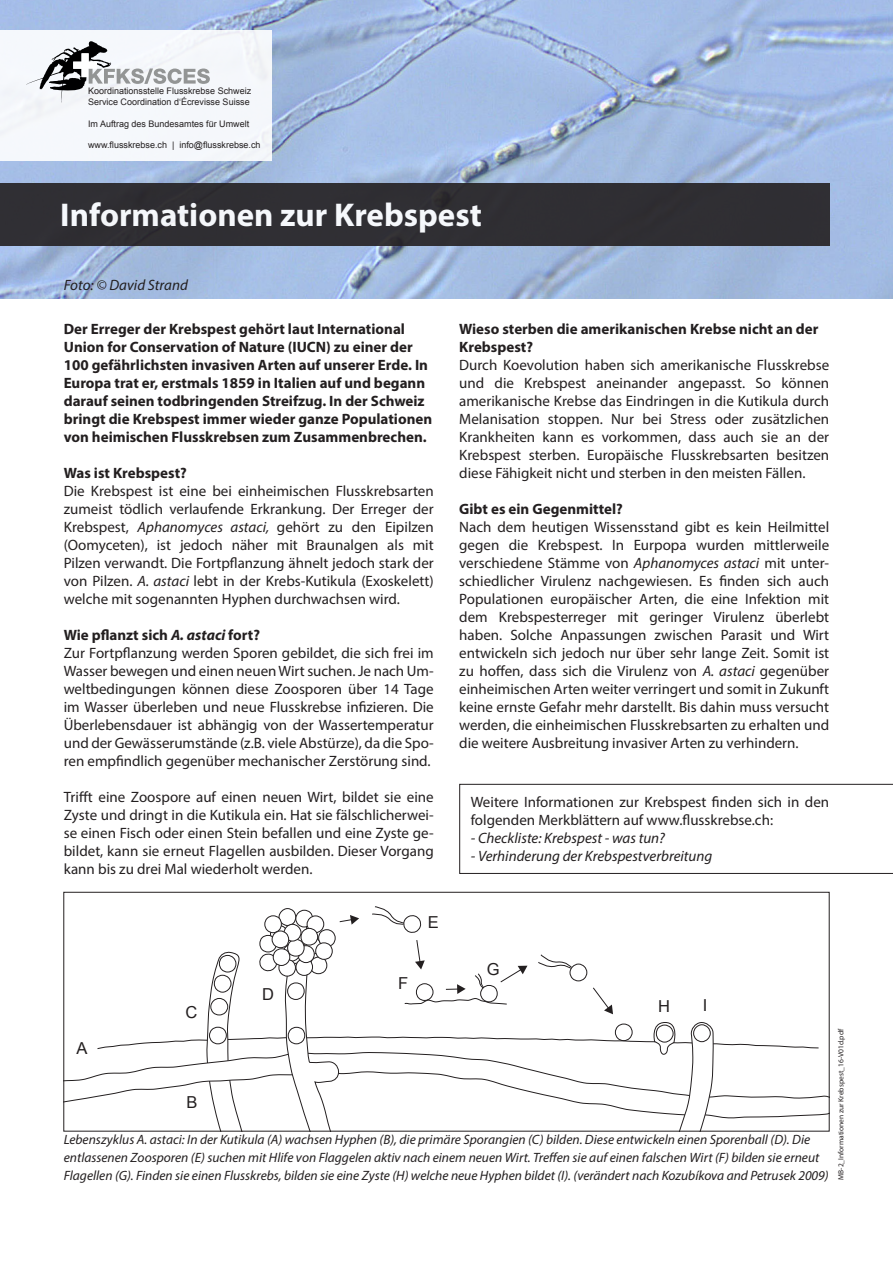
<style>
.page{position:relative;width:893px;height:1263px;background:#fff}
.page>*{position:absolute;margin:0;border:0;box-sizing:border-box;transform-origin:0 0}
.t1{font:700 33px "Myriad Pro";color:#fff}
.t2{font:16.5px "Arial";color:#231f20}
.t3{font:15px/18px "Myriad Pro";color:#231f20;text-align:justify}
.t4{font:700 15px/18px "Myriad Pro";color:#231f20}
.t5{font:italic 15px "Myriad Pro";color:#231f20}
.t6{font:italic 13.5px/18px "Myriad Pro";color:#231f20}
.t7{font:9px/10.8px "Arial";color:#231f20}
.t8{font:7.5px "Myriad Pro";color:#231f20}
.s1{font-style:italic}
.s2{font-weight:700}
.s3{font-weight:700;font-style:italic}
</style>
<div class="page">
<img style="left:0;top:0;width:893px;height:299px">
<div style="left:0;top:183px;width:829px;height:62px;background:#302e33"></div>
<div style="left:0;top:30px;width:272px;height:130px;background:#f5f8fb"></div>
<svg style="left:27px;top:41px;width:183px;height:62px"></svg>
<svg style="left:96px;top:906px;width:724px;height:223px"></svg>
<div style="left:63px;top:892px;width:767px;height:239px;border:1px solid #231f20"></div>
<svg style="left:459px;top:784px;width:434px;height:90px"></svg>
<p class="t7" style="left:88px;top:86px;width:165px">Koordinationsstelle Flusskrebse Schweiz<br>Service Coordination d‘Écrevisse Suisse</p>
<p class="t7" style="left:88px;top:118px;width:163px">Im Auftrag des Bundesamtes für Umwelt</p>
<p class="t7" style="left:88px;top:140px;width:174px">www.flusskrebse.ch | info@flusskrebse.ch</p>
<h1 class="t1" style="left:60px;top:194px;width:423px">Informationen zur Krebspest</h1>
<p class="t5" style="left:64px;top:275px;width:126px">Foto: © David Strand</p>
<p class="t4" style="left:64px;top:319px;width:370px">Der Erreger der Krebspest gehört laut International Union for Conservation of Nature (IUCN) zu einer der 100 gefährlichsten invasiven Arten auf unserer Erde. In Europa trat er, erstmals 1859 in Italien auf und begann darauf seinen todbringenden Streifzug. In der Schweiz bringt die Krebspest immer wieder ganze Populationen von heimischen Flusskrebsen zum Zusammenbrechen.</p>
<p class="t4" style="left:64px;top:463px;width:125px">Was ist Krebspest?</p>
<p class="t3" style="left:64px;top:482px;width:371px">Die Krebspest ist eine bei einheimischen Flusskrebsarten zumeist tödlich verlaufende Erkrankung. Der Erreger der Krebspest, <span class="s1">Aphanomyces astaci,</span> gehört zu den Eipilzen (Oomyceten), ist jedoch näher mit Braunalgen als mit Pilzen verwandt. Die Fortpflanzung ähnelt jedoch stark der von Pilzen. <span class="s1">A. astaci</span> lebt in der Krebs-Kutikula (Exoskelett) welche mit sogenannten Hyphen durchwachsen wird.</p>
<p class="t3" style="left:64px;top:626px;width:371px;text-align:left"><span class="s2">Wie pflanzt sich</span> <span class="s3">A. astaci</span> <span class="s2">fort?<br></span>Zur Fortpflanzung werden Sporen gebildet, die sich frei im Wasser bewegen und einen neuen Wirt suchen. Je nach Um&shy;weltbedingungen können diese Zoosporen über 14 Tage im Wasser überleben und neue Flusskrebse infizieren. Die Überlebensdauer ist abhängig von der Wassertemperatur und der Gewässerumstände (z.B. viele Abstürze), da die Spo&shy;ren empfindlich gegenüber mechanischer Zerstörung sind.</p>
<p class="t3" style="left:64px;top:788px;width:371px">Trifft eine Zoospore auf einen neuen Wirt, bildet sie eine Zyste und dringt in die Kutikula ein. Hat sie fälschlicherwei&shy;se einen Fisch oder einen Stein befallen und eine Zyste ge&shy;bildet, kann sie erneut Flagellen ausbilden. Dieser Vorgang kann bis zu drei Mal wiederholt werden.</p>
<p class="t4" style="left:459px;top:319px;width:361px">Wieso sterben die amerikanischen Krebse nicht an der<br>Krebspest?</p>
<p class="t3" style="left:459px;top:356px;width:371px">Durch Koevolution haben sich amerikanische Flusskrebse und die Krebspest aneinander angepasst. So können amerikanische Krebse das Eindringen in die Kutikula durch Melanisation stoppen. Nur bei Stress oder zusätzlichen Krankheiten kann es vorkommen, dass auch sie an der Krebspest sterben. Europäische Flusskrebsarten besitzen diese Fähigkeit nicht und sterben in den meisten Fällen.</p>
<p class="t4" style="left:459px;top:499px;width:165px">Gibt es ein Gegenmittel?</p>
<p class="t3" style="left:459px;top:518px;width:371px">Nach dem heutigen Wissensstand gibt es kein Heilmittel gegen die Krebspest. In Eurpopa wurden mittlerweile verschiedene Stämme von <span class="s1">Aphanomyces astaci</span> mit unter&shy;schiedlicher Virulenz nachgewiesen. Es finden sich auch Populationen europäischer Arten, die eine Infektion mit dem Krebspesterreger mit geringer Virulenz überlebt haben. Solche Anpassungen zwischen Parasit und Wirt entwickeln sich jedoch nur über sehr lange Zeit. Somit ist zu hoffen, dass sich die Virulenz von <span class="s1">A. astaci</span> gegenüber einheimischen Arten weiter verringert und somit in Zukunft keine ernste Gefahr mehr darstellt. Bis dahin muss versucht werden, die einheimischen Flusskrebsarten zu erhalten und die weitere Ausbreitung invasiver Arten zu verhindern.</p>
<p class="t3" style="left:471px;top:792px;width:360px">Weitere Informationen zur Krebspest finden sich in den folgenden Merkblättern auf www.flusskrebse.ch:</p>
<p class="t5" style="left:471px;top:828px;width:196px">- Checkliste: Krebspest - was tun?</p>
<p class="t5" style="left:471px;top:846px;width:243px">- Verhinderung der Krebspestverbreitung</p>
<p class="t2" style="left:428px;top:911px;width:13px">E</p>
<p class="t2" style="left:77px;top:1037px;width:13px">A</p>
<p class="t2" style="left:186px;top:1001px;width:13px">C</p>
<p class="t2" style="left:187px;top:1091px;width:13px">B</p>
<p class="t2" style="left:262px;top:983px;width:13px">D</p>
<p class="t2" style="left:398px;top:972px;width:12px">F</p>
<p class="t2" style="left:487px;top:958px;width:14px">G</p>
<p class="t2" style="left:658px;top:995px;width:13px">H</p>
<p class="t2" style="left:703px;top:994px;width:6px">I</p>
<p class="t6" style="left:64px;top:1130px;width:766px">Lebenszyklus A. astaci: In der Kutikula (A) wachsen Hyphen (B), die primäre Sporangien (C) bilden. Diese entwickeln einen Sporenball (D). Die entlassenen Zoosporen (E) suchen mit Hlife von Flaggelen aktiv nach einem neuen Wirt. Treffen sie auf einen falschen Wirt (F) bilden sie erneut<br>Flagellen (G). Finden sie einen Flusskrebs, bilden sie eine Zyste (H) welche neue Hyphen bildet (I). (verändert nach Kozubíkova and Petrusek 2009)</p>
<p class="t8" style="left:836px;top:1180px;width:153px;rotate:-90deg">MB-2_Informationen zur Krebspest_16-V01d.pdf</p>
</div>
